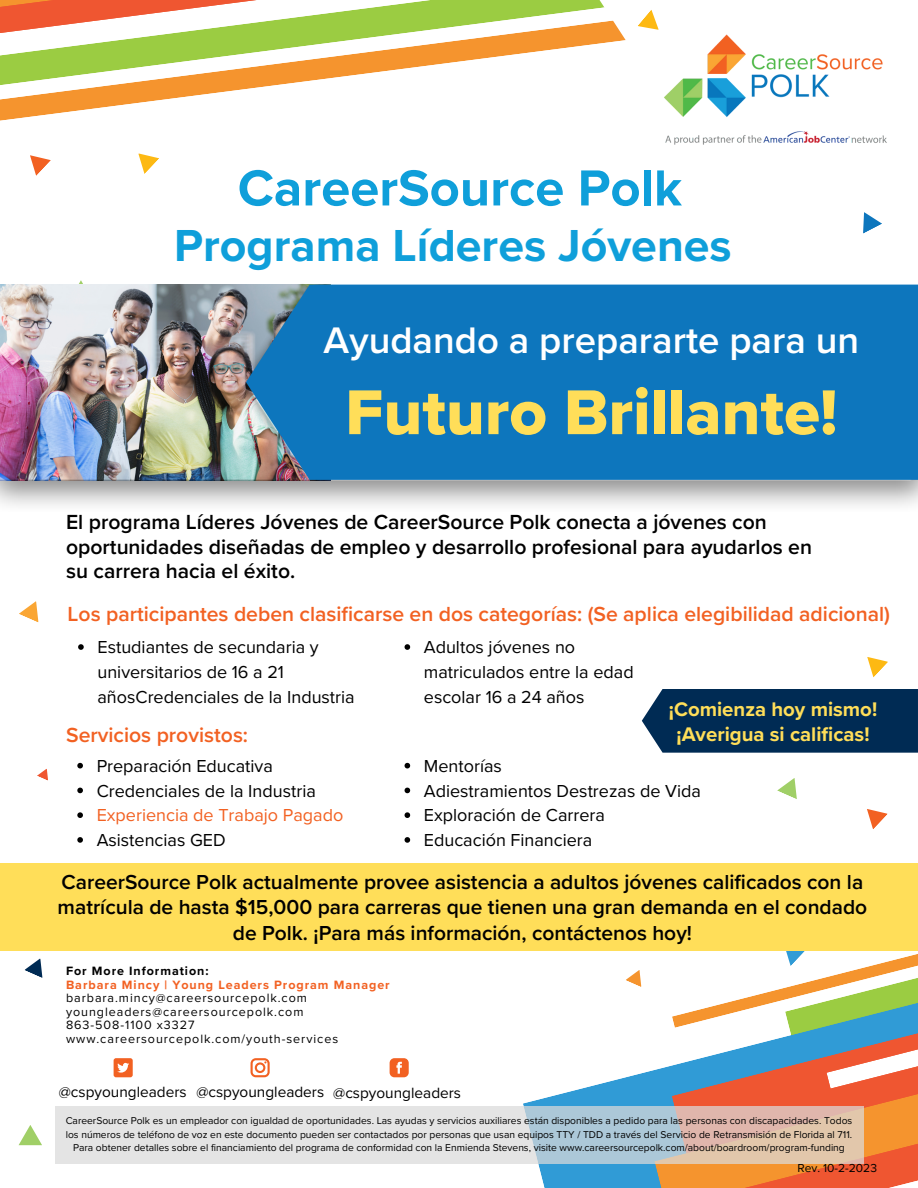
<style>
.page{position:relative;width:918px;height:1188px;background:#fff}
.page>*{position:absolute;margin:0;border:0;box-sizing:border-box;transform-origin:0 0}
.t1{font:65.55px "Proxima Nova Extrabld";color:#ffde59}
.t2{font:700 52.5px "Proxima Nova";color:#0f9fda}
.t3{font:700 46.5px "Proxima Nova";color:#0f9fda}
.t4{font:600 38.25px "Proxima Nova";color:#fff}
.t5{font:600 21.15px/24.8px "Proxima Nova";color:#000}
.t6{font:600 21.15px "Proxima Nova";color:#f26122}
.t7{font:600 21px/25.8px "Proxima Nova";color:#000;text-align:center}
.t8{font:700 20.4px "Proxima Nova";color:#ffde59}
.t9{font:18px/24.8px "Proxima Nova";color:#000}
.t10{font:18px "Proxima Nova";color:#f26122}
.t11{font:15.45px "Proxima Nova";color:#000}
.t12{font:12.45px "Proxima Nova";letter-spacing:.075em;color:#000}
.t13{font:700 12.45px "Proxima Nova";letter-spacing:.075em;color:#f26122}
.t14{font:700 12.45px "Proxima Nova";letter-spacing:.075em;color:#000}
.t15{font:12px "Proxima Nova";color:#000}
.t16{font:10.2px/13.6px "Proxima Nova";color:#000;text-align:center}
</style>
<div class="page">
<svg style="left:523px;top:984px;width:131px;height:204px"></svg>
<svg style="left:654px;top:1028px;width:264px;height:160px;background:#c78d73"></svg>
<svg style="left:827px;top:1028px;width:91px;height:61px"></svg>
<svg style="left:672px;top:954px;width:246px;height:74px"></svg>
<svg style="left:19px;top:601px;width:19px;height:21px"></svg>
<svg style="left:625px;top:970px;width:16px;height:17px"></svg>
<svg style="left:0;top:60px;width:470px;height:61px"></svg>
<svg style="left:784px;top:951px;width:22px;height:15px"></svg>
<svg style="left:70px;top:280px;width:22px;height:5px"></svg>
<svg style="left:37px;top:769px;width:11px;height:12px"></svg>
<svg style="left:55px;top:1106px;width:808px;height:58px;background:#d9d6d4"></svg>
<img style="left:0;top:285px;width:239px;height:141px">
<img style="left:0;top:426px;width:918px;height:80px">
<img style="left:664px;top:54px;width:223px;height:91px">
<svg style="left:390px;top:1058px;width:19px;height:19px"></svg>
<svg style="left:251px;top:1058px;width:19px;height:19px"></svg>
<svg style="left:114px;top:1058px;width:19px;height:19px"></svg>
<svg style="left:19px;top:1125px;width:23px;height:20px"></svg>
<img style="left:237px;top:326px;width:158px;height:157px">
<img style="left:239px;top:284px;width:159px;height:155px">
<svg style="left:246px;top:285px;width:672px;height:195px;background:#1578ba"></svg>
<svg style="left:30px;top:155px;width:21px;height:21px"></svg>
<svg style="left:138px;top:153px;width:21px;height:21px"></svg>
<svg style="left:777px;top:778px;width:20px;height:21px"></svg>
<svg style="left:405px;top:644px;width:5px;height:6px"></svg>
<svg style="left:867px;top:657px;width:21px;height:21px"></svg>
<svg style="left:867px;top:809px;width:21px;height:20px"></svg>
<svg style="left:863px;top:212px;width:19px;height:22px"></svg>
<div style="left:642px;top:689px;width:276px;height:64px;background:#002b54"></div>
<svg style="left:24px;top:958px;width:18px;height:20px"></svg>
<svg style="left:405px;top:763px;width:5px;height:5px"></svg>
<svg style="left:405px;top:788px;width:5px;height:5px"></svg>
<svg style="left:405px;top:812px;width:5px;height:6px"></svg>
<svg style="left:405px;top:837px;width:5px;height:6px"></svg>
<svg style="left:77px;top:763px;width:6px;height:5px"></svg>
<svg style="left:77px;top:788px;width:6px;height:5px"></svg>
<svg style="left:77px;top:812px;width:6px;height:6px"></svg>
<svg style="left:77px;top:837px;width:6px;height:6px"></svg>
<svg style="left:0;top:0;width:759px;height:60px"></svg>
<div style="left:0;top:863px;width:918px;height:68px;background:#ffde59"></div>
<div style="left:0;top:883px;width:918px;height:68px;background:#ffde59"></div>
<svg style="left:78px;top:644px;width:6px;height:6px"></svg>
<p class="t2" style="left:238px;top:157px;width:446px">CareerSource Polk</p>
<p class="t3" style="left:174px;top:218px;width:559px">Programa Líderes Jóvenes</p>
<p class="t4" style="left:324px;top:317px;width:537px">Ayudando a prepararte para un</p>
<p class="t1" style="left:345px;top:374px;width:494px">Futuro Brillante!</p>
<p class="t5" style="left:66px;top:510px;width:747px">El programa Líderes Jóvenes de CareerSource Polk conecta a jóvenes con oportunidades diseñadas de empleo y desarrollo profesional para ayudarlos en su carrera hacia el éxito.</p>
<p class="t6" style="left:68px;top:602px;width:824px">Los participantes deben clasificarse en dos categorías: (Se aplica elegibilidad adicional)</p>
<p class="t9" style="left:97px;top:635px;width:259px">Estudiantes de secundaria y universitarios de 16 a 21 añosCredenciales de la Industria</p>
<p class="t9" style="left:424px;top:635px;width:211px">Adultos jóvenes no matriculados entre la edad escolar 16 a 24 años</p>
<p class="t8" style="left:669px;top:697px;width:210px">¡Comienza hoy mismo!</p>
<p class="t8" style="left:676px;top:722px;width:195px">¡Averigua si calificas!</p>
<p class="t6" style="left:66px;top:723px;width:184px">Servicios provistos:</p>
<p class="t9" style="left:97px;top:754px;width:178px">Preparación Educativa</p>
<p class="t9" style="left:97px;top:779px;width:221px">Credenciales de la Industria</p>
<p class="t10" style="left:97px;top:805px;width:248px">Experiencia de Trabajo Pagado</p>
<p class="t9" style="left:97px;top:828px;width:131px">Asistencias GED</p>
<p class="t9" style="left:424px;top:754px;width:80px">Mentorías</p>
<p class="t9" style="left:424px;top:779px;width:279px">Adiestramientos Destrezas de Vida</p>
<p class="t9" style="left:424px;top:803px;width:183px">Exploración de Carrera</p>
<p class="t9" style="left:424px;top:828px;width:170px">Educación Financiera</p>
<p class="t7" style="left:58px;top:869px;width:811px">CareerSource Polk actualmente provee asistencia a adultos jóvenes calificados con la matrícula de hasta $15,000 para carreras que tienen una gran demanda en el condado de Polk. ¡Para más información, contáctenos hoy!</p>
<p class="t14" style="left:66px;top:964px;width:144px">For More Information:</p>
<p class="t13" style="left:66px;top:977px;width:325px">Barbara Mincy | Young Leaders Program Manager</p>
<p class="t12" style="left:66px;top:991px;width:242px">barbara.mincy@careersourcepolk.com</p>
<p class="t12" style="left:66px;top:1004px;width:239px">youngleaders@careersourcepolk.com</p>
<p class="t12" style="left:66px;top:1018px;width:130px">863-508-1100 x3327</p>
<p class="t12" style="left:66px;top:1032px;width:274px">www.careersourcepolk.com/youth-services</p>
<p class="t11" style="left:59px;top:1083px;width:129px">@cspyoungleaders</p>
<p class="t11" style="left:196px;top:1083px;width:129px">@cspyoungleaders</p>
<p class="t11" style="left:333px;top:1083px;width:129px">@cspyoungleaders</p>
<p class="t16" style="left:66px;top:1114px;width:788px">CareerSource Polk es un empleador con igualdad de oportunidades. Las ayudas y servicios auxiliares están disponibles a pedido para las personas con discapacidades. Todos los números de teléfono de voz en este documento pueden ser contactados por personas que usan equipos TTY / TDD a través del Servicio de Retransmisión de Florida al 711.<br>Para obtener detalles sobre el financiamiento del programa de conformidad con la Enmienda Stevens, visite www.careersourcepolk.com/about/boardroom/program-funding</p>
<p class="t15" style="left:797px;top:1161px;width:81px">Rev. 10-2-2023</p>
</div>
